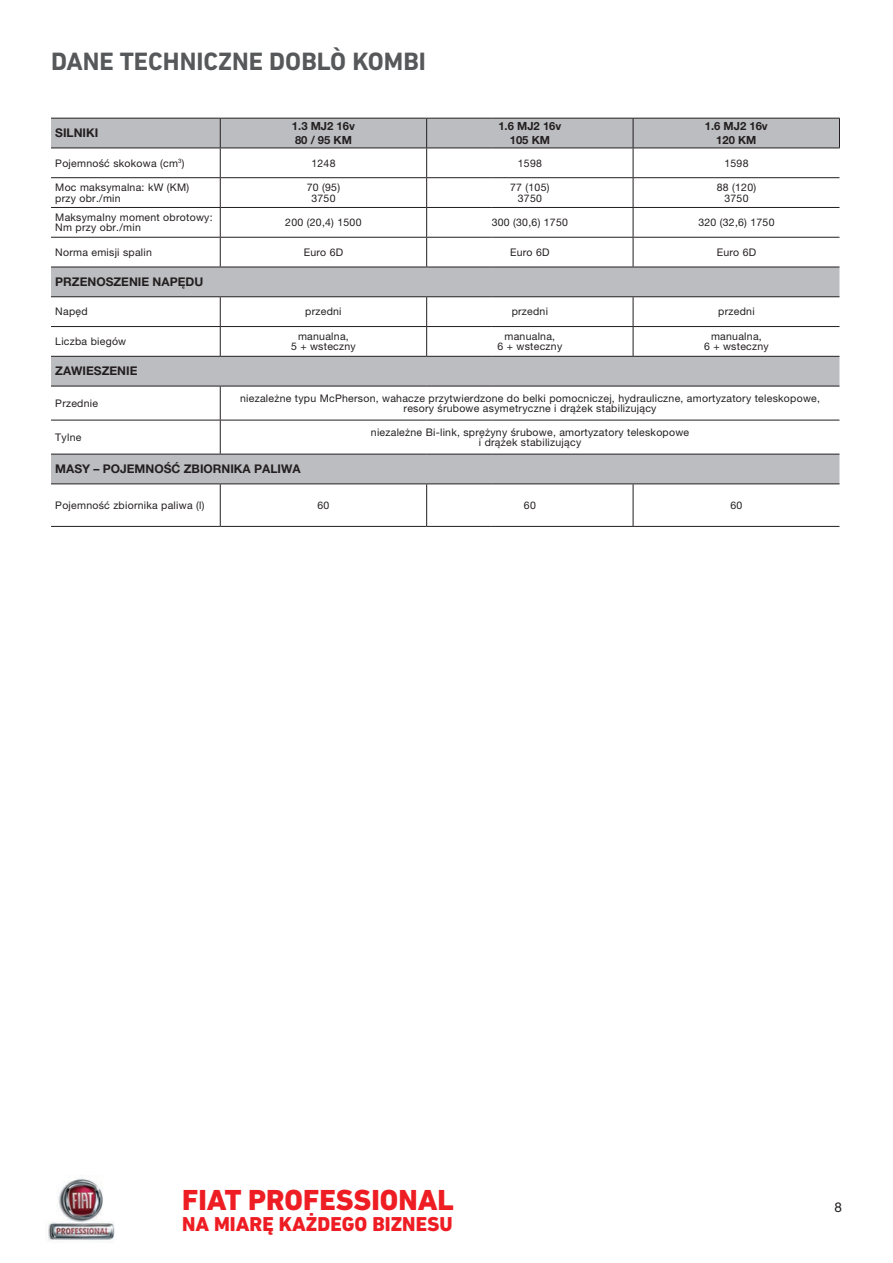
<style>
.page{position:relative;width:893px;height:1263px;background:#fff}
.page>*{position:absolute;margin:0;border:0;box-sizing:border-box;transform-origin:0 0}
.t1{font:800 29.55px "DIN Next LT Pro";color:#ee1d23}
.t2{font:700 25.5px "DIN Next LT Pro";color:#57585a}
.t3{font:800 20.4px "DIN Next LT Pro";color:#ee1d23}
.t4{font:13.5px "Helvetica Neue LT Pro";color:#231f20}
.t5{font:700 12px "Helvetica Neue LT Pro";color:#231f20}
.t6{font:700 11.25px/13.5px "Helvetica Neue LT Pro";color:#231f20;text-align:center}
.t7{font:10.5px/10.5px "Helvetica Neue LT Pro";letter-spacing:.025em;color:#231f20;text-align:center}
</style>
<div class="page">
<img style="left:45px;top:1177px;width:70px;height:64px">
<svg style="left:51px;top:484px;width:582px;height:42px"></svg>
<svg style="left:634px;top:484px;width:205px;height:42px"></svg>
<svg style="left:51px;top:268px;width:788px;height:215px"></svg>
<hr style="left:51px;top:267px;width:169px;height:1px;background:#231f20">
<hr style="left:51px;top:296px;width:169px;height:1px;background:#231f20">
<hr style="left:51px;top:326px;width:169px;height:1px;background:#231f20">
<hr style="left:51px;top:356px;width:169px;height:1px;background:#231f20">
<hr style="left:51px;top:386px;width:169px;height:1px;background:#231f20">
<hr style="left:51px;top:420px;width:169px;height:1px;background:#231f20">
<hr style="left:51px;top:454px;width:169px;height:1px;background:#231f20">
<hr style="left:51px;top:483px;width:169px;height:1px;background:#231f20">
<hr style="left:51px;top:526px;width:169px;height:1px;background:#231f20">
<svg style="left:51px;top:118px;width:789px;height:149px"></svg>
<hr style="left:220px;top:267px;width:207px;height:1px;background:#231f20">
<hr style="left:427px;top:267px;width:64px;height:1px;background:#231f20">
<hr style="left:491px;top:267px;width:142px;height:1px;background:#231f20">
<hr style="left:633px;top:267px;width:206px;height:1px;background:#231f20">
<hr style="left:220px;top:296px;width:207px;height:1px;background:#231f20">
<hr style="left:427px;top:296px;width:64px;height:1px;background:#231f20">
<hr style="left:491px;top:296px;width:142px;height:1px;background:#231f20">
<hr style="left:633px;top:296px;width:206px;height:1px;background:#231f20">
<hr style="left:220px;top:326px;width:207px;height:1px;background:#231f20">
<svg style="left:220px;top:297px;width:1px;height:59px"></svg>
<hr style="left:427px;top:326px;width:64px;height:1px;background:#231f20">
<svg style="left:426px;top:297px;width:1px;height:59px"></svg>
<hr style="left:491px;top:326px;width:142px;height:1px;background:#231f20">
<hr style="left:633px;top:326px;width:206px;height:1px;background:#231f20">
<svg style="left:633px;top:297px;width:1px;height:59px"></svg>
<hr style="left:220px;top:356px;width:207px;height:1px;background:#231f20">
<hr style="left:427px;top:356px;width:64px;height:1px;background:#231f20">
<hr style="left:491px;top:356px;width:142px;height:1px;background:#231f20">
<hr style="left:633px;top:356px;width:206px;height:1px;background:#231f20">
<hr style="left:220px;top:483px;width:207px;height:1px;background:#231f20">
<hr style="left:220px;top:484px;width:1px;height:42px;background:#231f20">
<hr style="left:427px;top:483px;width:64px;height:1px;background:#231f20">
<hr style="left:426px;top:484px;width:1px;height:42px;background:#231f20">
<hr style="left:491px;top:483px;width:142px;height:1px;background:#231f20">
<hr style="left:633px;top:483px;width:206px;height:1px;background:#231f20">
<hr style="left:633px;top:484px;width:1px;height:42px;background:#231f20">
<hr style="left:220px;top:526px;width:207px;height:1px;background:#231f20">
<hr style="left:427px;top:526px;width:64px;height:1px;background:#231f20">
<hr style="left:491px;top:526px;width:142px;height:1px;background:#231f20">
<hr style="left:633px;top:526px;width:206px;height:1px;background:#231f20">
<hr style="left:220px;top:386px;width:207px;height:1px;background:#231f20">
<hr style="left:220px;top:386px;width:1px;height:34px;background:#231f20">
<hr style="left:427px;top:386px;width:64px;height:1px;background:#231f20">
<hr style="left:491px;top:386px;width:142px;height:1px;background:#231f20">
<hr style="left:633px;top:386px;width:206px;height:1px;background:#231f20">
<hr style="left:220px;top:420px;width:207px;height:1px;background:#231f20">
<hr style="left:220px;top:420px;width:1px;height:34px;background:#231f20">
<hr style="left:427px;top:420px;width:64px;height:1px;background:#231f20">
<hr style="left:491px;top:420px;width:142px;height:1px;background:#231f20">
<hr style="left:633px;top:420px;width:206px;height:1px;background:#231f20">
<hr style="left:220px;top:454px;width:207px;height:1px;background:#231f20">
<hr style="left:427px;top:454px;width:64px;height:1px;background:#231f20">
<hr style="left:491px;top:454px;width:142px;height:1px;background:#231f20">
<hr style="left:633px;top:454px;width:206px;height:1px;background:#231f20">
<h2 class="t2" style="left:51px;top:47px;width:376px">DANE TECHNICZNE DOBLÒ KOMBI</h2>
<p class="t5" style="left:55px;top:126px;width:45px">SILNIKI</p>
<p class="t6" style="left:292px;top:119px;width:64px;text-align:left">1.3 MJ2 16v<br>80 / 95 KM</p>
<p class="t6" style="left:498px;top:119px;width:64px">1.6 MJ2 16v<br>105 KM</p>
<p class="t6" style="left:705px;top:119px;width:64px">1.6 MJ2 16v<br>120 KM</p>
<p class="t7" style="left:55px;top:157px;width:131px">Pojemność skokowa (cm<sup>3</sup>)</p>
<p class="t7" style="left:311px;top:157px;width:26px">1248</p>
<p class="t7" style="left:518px;top:157px;width:26px">1598</p>
<p class="t7" style="left:724px;top:157px;width:26px">1598</p>
<p class="t7" style="left:55px;top:182px;width:135px;text-align:left">Moc maksymalna: kW (KM) przy obr./min</p>
<p class="t7" style="left:307px;top:182px;width:35px">70 (95)<br>3750</p>
<p class="t7" style="left:510px;top:182px;width:41px">77 (105)<br>3750</p>
<p class="t7" style="left:717px;top:182px;width:41px">88 (120)<br>3750</p>
<p class="t7" style="left:55px;top:212px;width:159px;text-align:left">Maksymalny moment obrotowy:<br>Nm przy obr./min</p>
<p class="t7" style="left:285px;top:217px;width:78px">200 (20,4) 1500</p>
<p class="t7" style="left:492px;top:217px;width:78px">300 (30,6) 1750</p>
<p class="t7" style="left:698px;top:217px;width:78px">320 (32,6) 1750</p>
<p class="t7" style="left:55px;top:247px;width:98px">Norma emisji spalin</p>
<p class="t7" style="left:304px;top:247px;width:41px">Euro 6D</p>
<p class="t7" style="left:510px;top:247px;width:41px">Euro 6D</p>
<p class="t7" style="left:717px;top:247px;width:41px">Euro 6D</p>
<p class="t5" style="left:55px;top:274px;width:150px">PRZENOSZENIE NAPĘDU</p>
<p class="t7" style="left:55px;top:306px;width:34px">Napęd</p>
<p class="t7" style="left:305px;top:306px;width:38px">przedni</p>
<p class="t7" style="left:512px;top:306px;width:38px">przedni</p>
<p class="t7" style="left:718px;top:306px;width:38px">przedni</p>
<p class="t7" style="left:55px;top:336px;width:72px">Liczba biegów</p>
<p class="t7" style="left:291px;top:331px;width:66px">manualna,<br>5 + wsteczny</p>
<p class="t7" style="left:497px;top:331px;width:66px">manualna,<br>6 + wsteczny</p>
<p class="t7" style="left:704px;top:331px;width:66px">manualna,<br>6 + wsteczny</p>
<p class="t5" style="left:55px;top:364px;width:84px">ZAWIESZENIE</p>
<p class="t7" style="left:55px;top:398px;width:44px">Przednie</p>
<p class="t7" style="left:240px;top:392px;width:581px">niezależne typu McPherson, wahacze przytwierdzone do belki pomocniczej, hydrauliczne, amortyzatory teleskopowe, resory śrubowe asymetryczne i drążek stabilizujący</p>
<p class="t7" style="left:55px;top:432px;width:28px">Tylne</p>
<p class="t7" style="left:371px;top:426px;width:320px">niezależne Bi-link, sprężyny śrubowe, amortyzatory teleskopowe i drążek stabilizujący</p>
<p class="t5" style="left:55px;top:462px;width:247px">MASY – POJEMNOŚĆ ZBIORNIKA PALIWA</p>
<p class="t7" style="left:55px;top:500px;width:151px">Pojemność zbiornika paliwa (l)</p>
<p class="t7" style="left:317px;top:500px;width:13px">60</p>
<p class="t7" style="left:524px;top:500px;width:13px">60</p>
<p class="t7" style="left:730px;top:500px;width:13px">60</p>
<h1 class="t1" style="left:182px;top:1182px;width:273px">FIAT PROFESSIONAL</h1>
<h3 class="t3" style="left:182px;top:1211px;width:272px">NA MIARĘ KAŻDEGO BIZNESU</h3>
<p class="t4" style="left:834px;top:1199px;width:9px">8</p>
</div>
